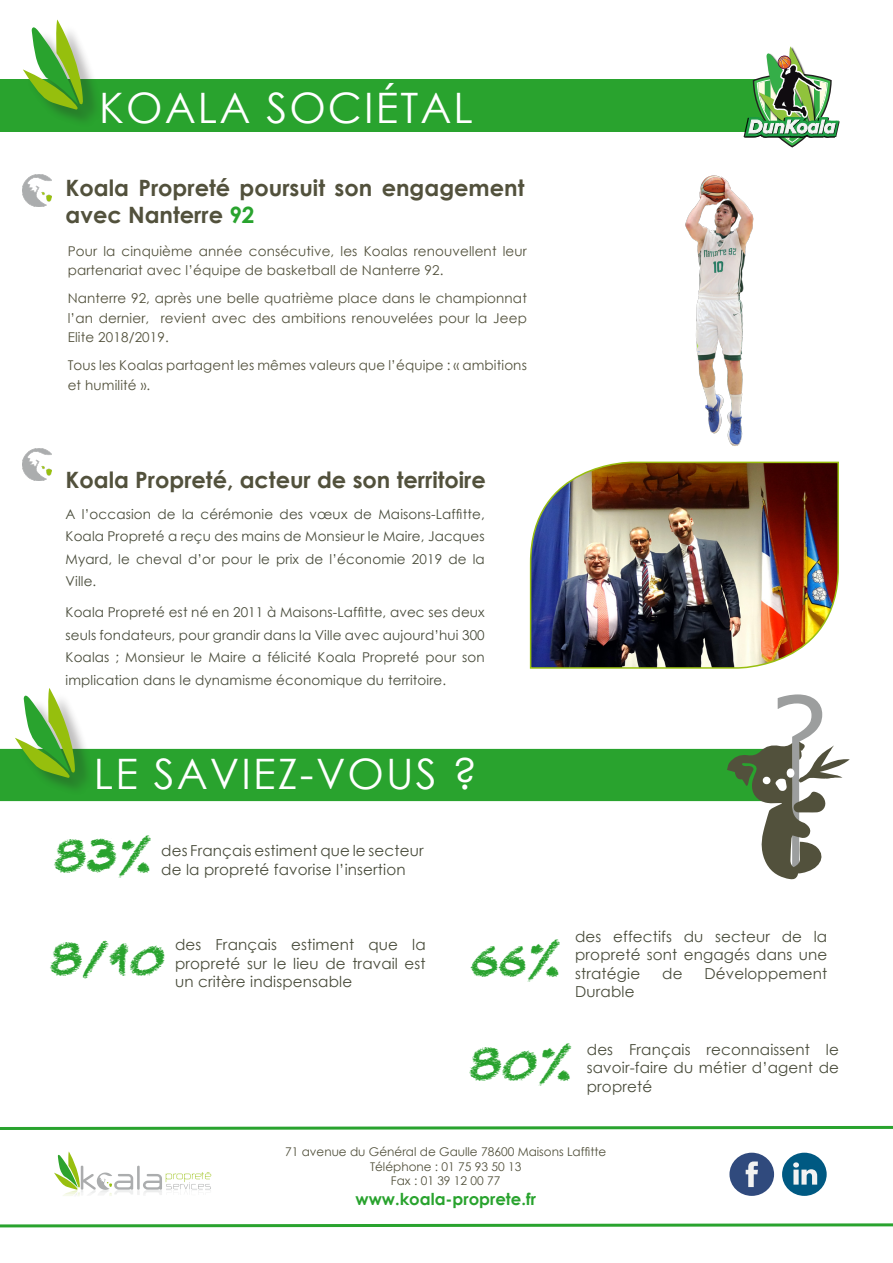
<style>
.page{position:relative;width:893px;height:1263px;background:#fff}
.page>*{position:absolute;margin:0;border:0;box-sizing:border-box;transform-origin:0 0}
.t1{font:42px "Century Gothic";letter-spacing:.05em;color:#fff}
.t2{font:37.5px "Right Chalk";color:#29a32e}
.t3{font:700 22.5px/27px "Century Gothic";color:#52513c}
.t4{font:700 16.5px "Century Gothic";color:#29a32e}
.t5{font:15.15px/18.5px "Century Gothic";letter-spacing:.01em;color:#484b3a;text-align:justify}
.t6{font:13.5px/22.5px "Century Gothic";letter-spacing:.01em;color:#484b3a;text-align:justify}
.t7{font:13.5px/19.5px "Century Gothic";letter-spacing:.01em;color:#52513c}
.t8{font:12px/14.4px "Century Gothic";color:#52513c;text-align:center}
.s1{color:#29a32e}
</style>
<div class="page">
<img style="left:685px;top:175px;width:69px;height:271px">
<svg style="left:54px;top:1151px;width:157px;height:45px"></svg>
<svg style="left:0;top:1125px;width:893px;height:5px"></svg>
<svg style="left:0;top:1223px;width:893px;height:5px"></svg>
<div style="left:729px;top:1153px;width:45px;height:43px;background:#304a7d;border-radius:50%"></div>
<svg style="left:746px;top:1161px;width:12px;height:26px"></svg>
<div style="left:782px;top:1153px;width:45px;height:43px;background:#005982;border-radius:50%"></div>
<svg style="left:793px;top:1162px;width:24px;height:22px"></svg>
<div style="left:0;top:80px;width:814px;height:52px;background:#29a32e"></div>
<div style="left:26px;top:23px;width:76px;height:105px;background:#231f20;opacity:.3"></div>
<svg style="left:23px;top:20px;width:60px;height:90px"></svg>
<img style="left:743px;top:46px;width:97px;height:102px">
<img style="left:23px;top:174px;width:28px;height:32px">
<img style="left:23px;top:449px;width:28px;height:32px">
<img style="left:529px;top:461px;width:310px;height:208px">
<svg style="left:0;top:688px;width:850px;height:192px"></svg>
<h1 class="t1" style="left:99px;top:78px;width:375px">KOALA SOCIÉTAL</h1>
<h3 class="t3" style="left:66px;top:173px;width:460px">Koala Propreté poursuit son engagement avec Nanterre <span class="s1">92</span></h3>
<p class="t7" style="left:68px;top:241px;width:461px">Pour la cinquième année consécutive, les Koalas renouvellent leur partenariat avec l’équipe de basketball de Nanterre 92.</p>
<p class="t7" style="left:68px;top:288px;width:461px;text-align:justify">Nanterre 92, après une belle quatrième place dans le championnat l’an dernier, revient avec des ambitions renouvelées pour la Jeep Elite 2018/2019.</p>
<p class="t7" style="left:68px;top:355px;width:461px">Tous les Koalas partagent les mêmes valeurs que l’équipe : « ambitions et humilité ».</p>
<h3 class="t3" style="left:66px;top:465px;width:422px">Koala Propreté, acteur de son territoire</h3>
<p class="t6" style="left:66px;top:502px;width:421px">A l’occasion de la cérémonie des vœux de Maisons-Laffitte, Koala Propreté a reçu des mains de Monsieur le Maire, Jacques Myard, le cheval d’or pour le prix de l’économie 2019 de la Ville.</p>
<p class="t6" style="left:66px;top:601px;width:421px">Koala Propreté est né en 2011 à Maisons-Laffitte, avec ses deux seuls fondateurs, pour grandir dans la Ville avec aujourd’hui 300<br>Koalas ; Monsieur le Maire a félicité Koala Propreté pour son implication dans le dynamisme économique du territoire.</p>
<h1 class="t1" style="left:94px;top:744px;width:385px">LE SAVIEZ-VOUS ?</h1>
<h2 class="t2" style="left:54px;top:832px;width:100px">83%</h2>
<p class="t5" style="left:161px;top:841px;width:264px">des Français estiment que le secteur de la propreté favorise l’insertion</p>
<h2 class="t2" style="left:50px;top:936px;width:117px">8/10</h2>
<p class="t5" style="left:175px;top:935px;width:252px">des Français estiment que la propreté sur le lieu de travail est un critère indispensable</p>
<h2 class="t2" style="left:470px;top:937px;width:92px">66%</h2>
<p class="t5" style="left:575px;top:927px;width:254px">des effectifs du secteur de la propreté sont engagés dans une stratégie</p>
<p class="t5" style="left:662px;top:964px;width:22px">de</p>
<p class="t5" style="left:704px;top:964px;width:124px">Développement</p>
<p class="t5" style="left:575px;top:982px;width:61px">Durable</p>
<h2 class="t2" style="left:470px;top:1040px;width:104px">80%</h2>
<p class="t5" style="left:587px;top:1040px;width:254px">des Français reconnaissent le savoir-faire du métier d’agent de propreté</p>
<p class="t8" style="left:285px;top:1144px;width:323px">71 avenue du Général de Gaulle 78600 Maisons Laffitte<br>Téléphone : 01 75 93 50 13<br>Fax : 01 39 12 00 77</p>
<p class="t4" style="left:355px;top:1186px;width:182px">www.koala-proprete.fr</p>
</div>
